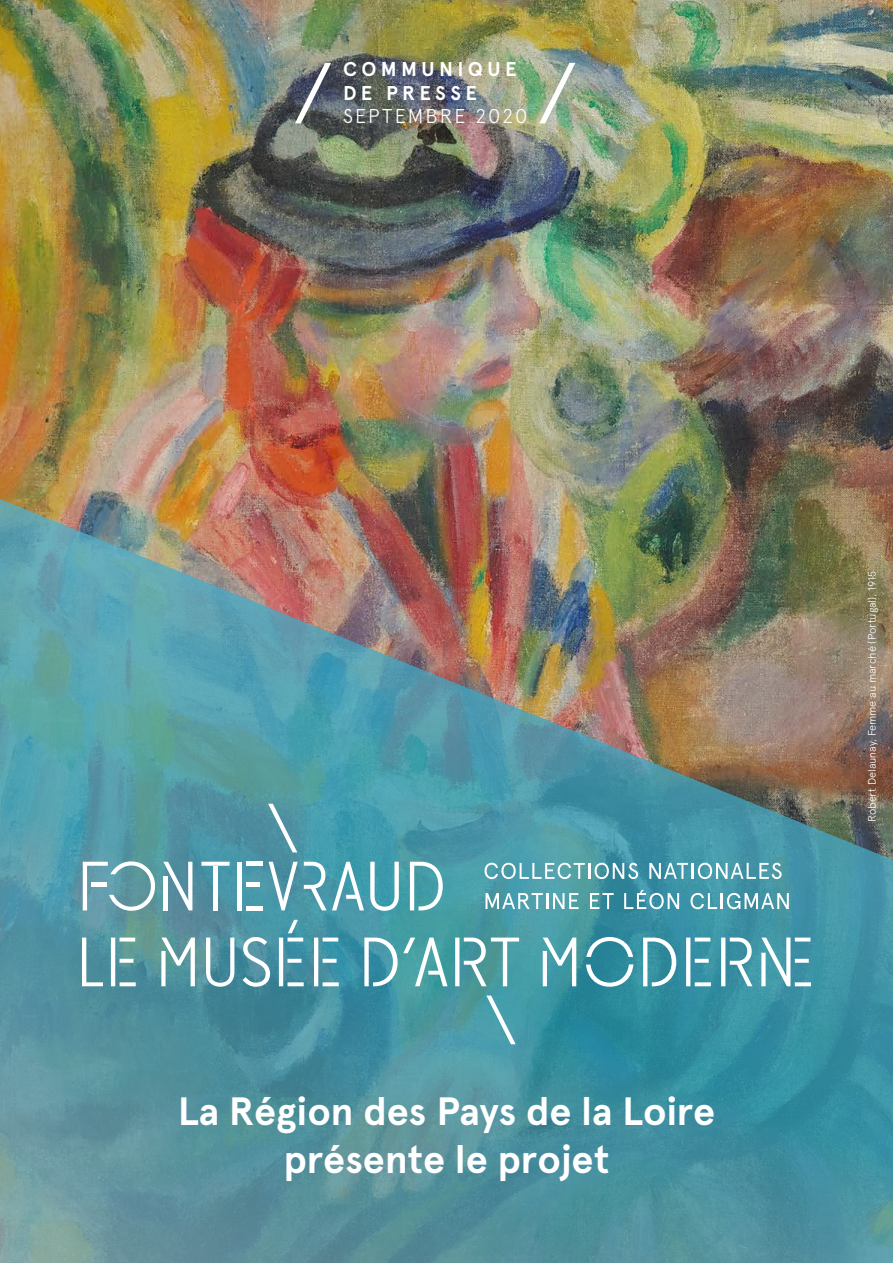
<style>
.page{position:relative;width:893px;height:1263px;background:#fff}
.page>*{position:absolute;margin:0;border:0;box-sizing:border-box;transform-origin:0 0}
.t1{font:76.5px "Fontevraud";color:#fff}
.t2{font:39.45px/48px "Apercu Bold Pro";letter-spacing:-.005em;color:#fff;text-align:center}
.t3{font:19.95px/24px "Apercu Bold Pro";letter-spacing:.22em;color:#fff}
.t4{font:300 19.95px "Apercu Pro";letter-spacing:.095em;color:#fff}
.t5{font:300 10.95px "Apercu Pro";letter-spacing:-.01em;color:#fff}
</style>
<div class="page">
<img style="left:0;top:0;width:893px;height:485px">
<img style="left:0;top:485px;width:893px;height:778px">
<svg style="left:485px;top:863px;width:153px;height:16px"></svg>
<svg style="left:649px;top:863px;width:133px;height:16px"></svg>
<svg style="left:485px;top:893px;width:94px;height:16px"></svg>
<svg style="left:590px;top:893px;width:24px;height:16px"></svg>
<svg style="left:624px;top:890px;width:55px;height:19px"></svg>
<svg style="left:690px;top:893px;width:99px;height:16px"></svg>
<svg style="left:304px;top:862px;width:60px;height:48px"></svg>
<svg style="left:370px;top:862px;width:29px;height:49px"></svg>
<svg style="left:269px;top:862px;width:29px;height:48px"></svg>
<svg style="left:268px;top:804px;width:29px;height:48px"></svg>
<svg style="left:163px;top:862px;width:29px;height:48px"></svg>
<hr style="left:163px;top:876px;width:4px;height:34px;background:#fff">
<hr style="left:246px;top:906px;width:16px;height:4px;background:#fff">
<hr style="left:246px;top:882px;width:14px;height:4px;background:#fff">
<hr style="left:246px;top:862px;width:16px;height:4px;background:#fff">
<hr style="left:238px;top:862px;width:4px;height:48px;background:#fff">
<svg style="left:201px;top:862px;width:29px;height:4px"></svg>
<div style="left:213px;top:866px;width:5px;height:44px;background:#fff"></div>
<svg style="left:83px;top:861px;width:72px;height:50px"></svg>
<hr style="left:91px;top:882px;width:16px;height:4px;background:#fff">
<svg style="left:410px;top:862px;width:33px;height:48px"></svg>
<svg style="left:82px;top:937px;width:21px;height:49px"></svg>
<hr style="left:111px;top:937px;width:4px;height:49px;background:#fff">
<svg style="left:120px;top:937px;width:15px;height:4px"></svg>
<svg style="left:120px;top:959px;width:13px;height:4px"></svg>
<svg style="left:120px;top:982px;width:16px;height:4px"></svg>
<svg style="left:161px;top:937px;width:34px;height:49px"></svg>
<svg style="left:206px;top:937px;width:28px;height:50px"></svg>
<svg style="left:243px;top:937px;width:27px;height:50px"></svg>
<svg style="left:279px;top:920px;width:25px;height:66px"></svg>
<hr style="left:314px;top:937px;width:4px;height:49px;background:#fff">
<svg style="left:323px;top:937px;width:15px;height:4px"></svg>
<svg style="left:323px;top:959px;width:14px;height:4px"></svg>
<svg style="left:323px;top:982px;width:16px;height:4px"></svg>
<svg style="left:364px;top:937px;width:84px;height:49px"></svg>
<svg style="left:455px;top:937px;width:64px;height:49px"></svg>
<svg style="left:543px;top:937px;width:33px;height:49px"></svg>
<svg style="left:586px;top:937px;width:47px;height:50px"></svg>
<svg style="left:643px;top:937px;width:33px;height:49px"></svg>
<svg style="left:686px;top:937px;width:4px;height:49px"></svg>
<svg style="left:695px;top:937px;width:15px;height:4px"></svg>
<svg style="left:695px;top:959px;width:14px;height:4px"></svg>
<svg style="left:695px;top:982px;width:16px;height:4px"></svg>
<svg style="left:721px;top:937px;width:31px;height:49px"></svg>
<svg style="left:761px;top:937px;width:50px;height:49px"></svg>
<svg style="left:486px;top:995px;width:30px;height:49px"></svg>
<h1 class="t1" style="left:293px;top:33px;width:41px">/</h1>
<h3 class="t3" style="left:343px;top:56px;width:175px">COMMUNIQUE<br>DE PRESSE</h3>
<h3 class="t4" style="left:343px;top:102px;width:186px">SEPTEMBRE 2020</h3>
<h1 class="t1" style="left:538px;top:33px;width:41px">/</h1>
<h2 class="t2" style="left:178px;top:1086px;width:539px">La Région des Pays de la Loire présente le projet</h2>
<p class="t5" style="left:864px;top:822px;width:252px;rotate:-90deg">Robert Delaunay, Femme au marché (Portugal), 1915</p>
</div>
